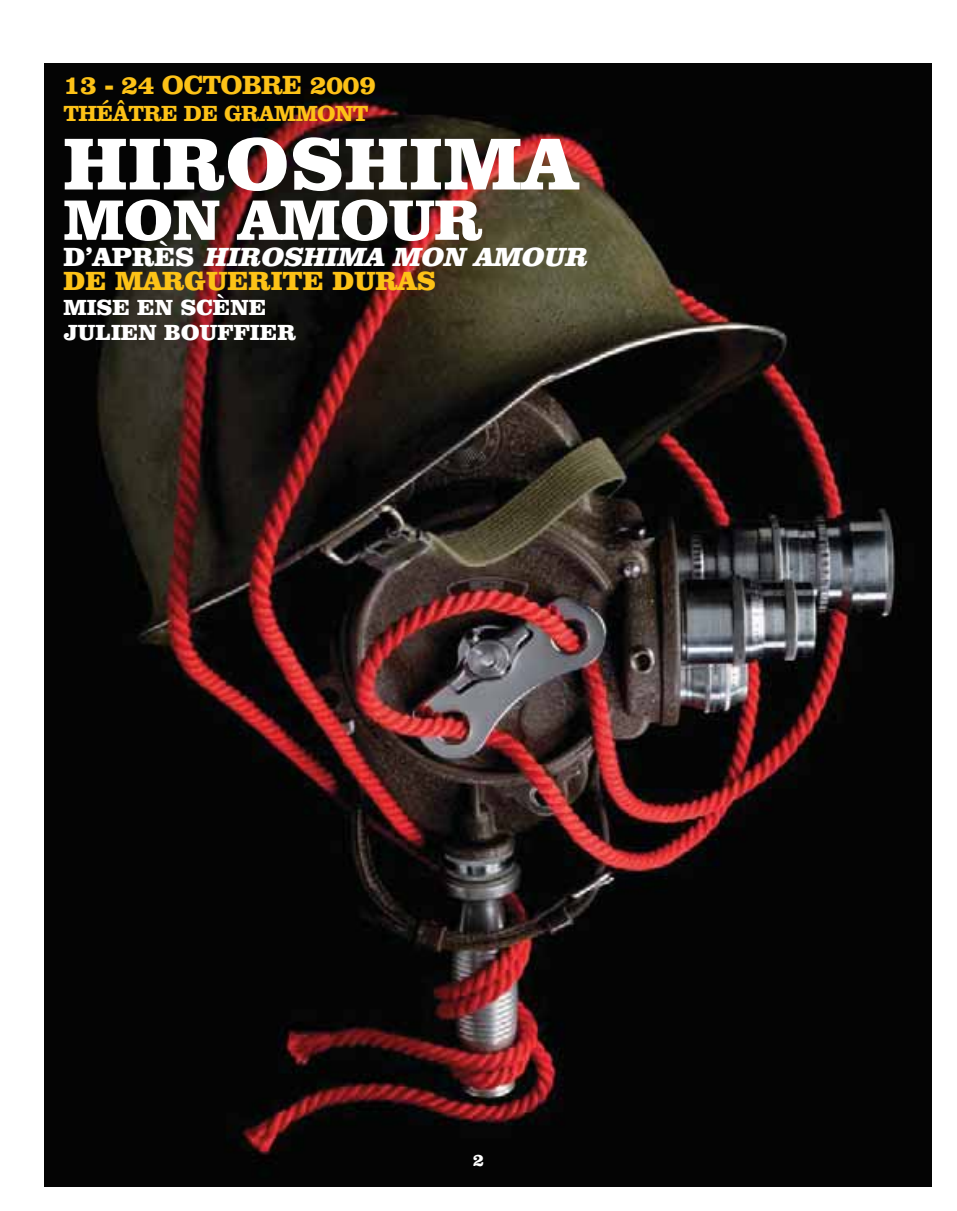
<style>
.page{position:relative;width:957px;height:1211px;background:#fff}
.page>*{position:absolute;margin:0;border:0;box-sizing:border-box;transform-origin:0 0}
.t1{font:900 75.6px "Clarendon BT";letter-spacing:.015em;color:#fff}
.t2{font:900 58.5px "Clarendon BT";letter-spacing:-.005em;color:#fff}
.t3{font:italic 900 27px/24.8px "Clarendon BT";color:#fff}
.t4{font:700 27px "Clarendon BT";letter-spacing:-.025em;color:#fdc217}
.t5{font:900 22.5px/24.8px "Clarendon BT";color:#fff}
.t6{font:700 22.5px "Clarendon BT";letter-spacing:-.025em;color:#fdc217}
.t7{font:700 18px "Clarendon BT";color:#fff}
.s1{font-style:normal}
.s2{font-style:normal;color:#fdc217}
</style>
<div class="page">
<img style="left:44px;top:63px;width:887px;height:1123px">
<p class="t4" style="left:63px;top:75px;width:314px">13 - 24 OCTOBRE 2009</p>
<p class="t6" style="left:63px;top:105px;width:306px">THÉÂTRE DE GRAMMONT</p>
<h1 class="t1" style="left:63px;top:119px;width:514px">HIROSHIMA</h1>
<h2 class="t2" style="left:63px;top:185px;width:420px">MON AMOUR</h2>
<p class="t3" style="left:63px;top:244px;width:528px"><span class="s1">D’APRÈS</span> HIROSHIMA MON AMOUR<br><span class="s2">DE MARGUERITE DURAS</span></p>
<p class="t5" style="left:63px;top:295px;width:234px">MISE EN SCÈNE<br>JULIEN BOUFFIER</p>
<p class="t7" style="left:472px;top:1153px;width:13px">2</p>
</div>
